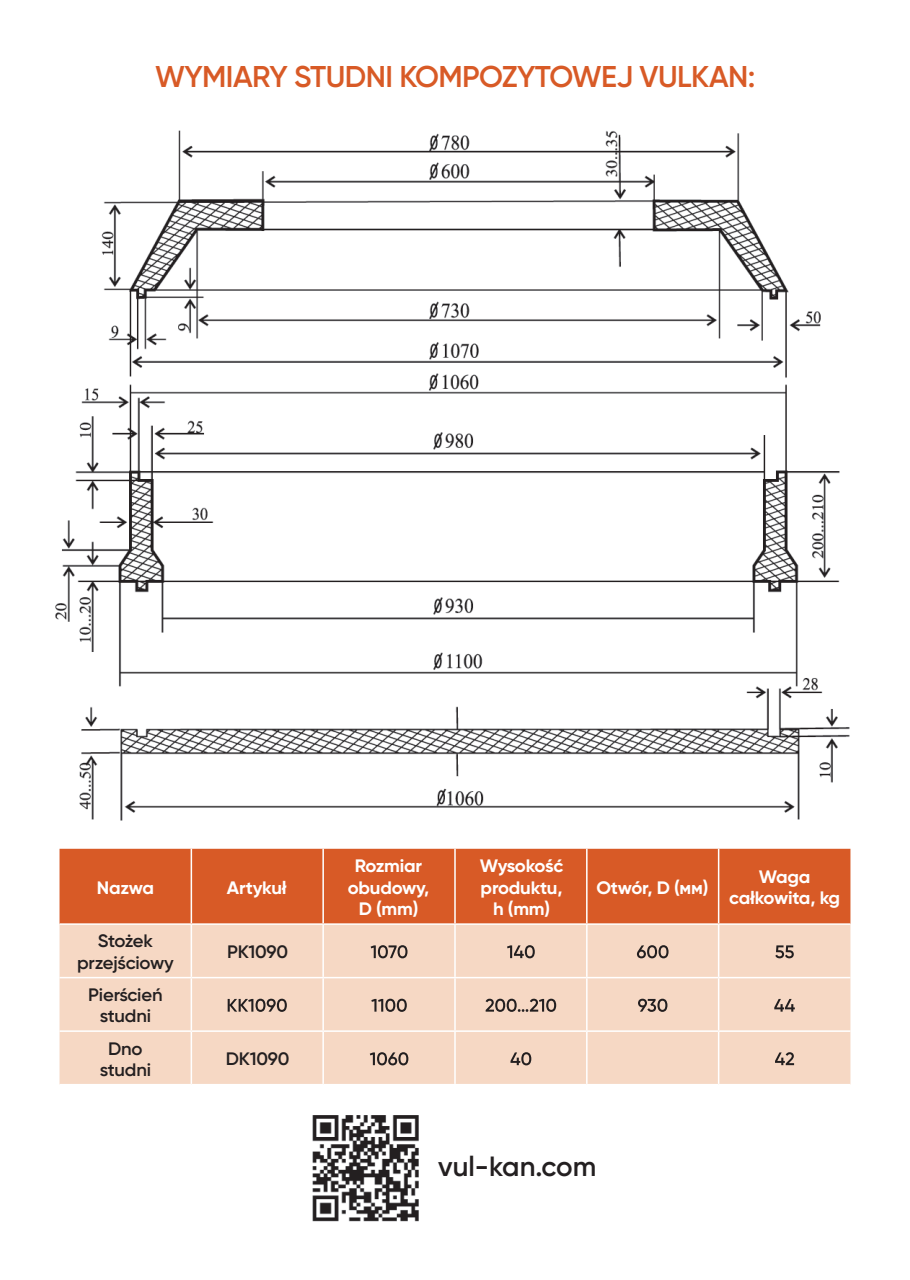
<style>
.page{position:relative;width:910px;height:1280px;background:#fff}
.page>*{position:absolute;margin:0;border:0;box-sizing:border-box;transform-origin:0 0}
.t1{font:600 30px "Gilroy";letter-spacing:-.02em;color:#d85a26}
.t2{font:600 27.75px "Gilroy";color:#231f20}
.t3{font:700 18px/21.6px "Gilroy";letter-spacing:-.01em;color:#fff;text-align:center}
.t4{font:600 18px/21.6px "Gilroy";letter-spacing:-.01em;color:#231f20;text-align:center}
</style>
<div class="page">
<img style="left:55px;top:130px;width:796px;height:955px">
<img style="left:312px;top:1115px;width:107px;height:107px">
<div style="left:60px;top:849px;width:790px;height:74px;background:#d85a26"></div>
<div style="left:60px;top:925px;width:790px;height:159px;background:#f6d8c4"></div>
<hr style="left:191px;top:849px;width:1px;height:74px;background:#fff">
<hr style="left:322px;top:849px;width:2px;height:74px;background:#fff">
<hr style="left:454px;top:849px;width:2px;height:74px;background:#fff">
<hr style="left:586px;top:849px;width:2px;height:74px;background:#fff">
<hr style="left:718px;top:849px;width:1px;height:74px;background:#fff">
<hr style="left:60px;top:923px;width:131px;height:2px;background:#fff">
<hr style="left:191px;top:923px;width:132px;height:2px;background:#fff">
<hr style="left:191px;top:925px;width:1px;height:52px;background:#fff">
<hr style="left:323px;top:923px;width:132px;height:2px;background:#fff">
<hr style="left:322px;top:925px;width:2px;height:52px;background:#fff">
<hr style="left:455px;top:923px;width:132px;height:2px;background:#fff">
<hr style="left:454px;top:925px;width:2px;height:52px;background:#fff">
<hr style="left:587px;top:923px;width:132px;height:2px;background:#fff">
<hr style="left:586px;top:925px;width:2px;height:52px;background:#fff">
<hr style="left:719px;top:923px;width:131px;height:2px;background:#fff">
<hr style="left:718px;top:925px;width:1px;height:52px;background:#fff">
<hr style="left:60px;top:977px;width:131px;height:1px;background:#fff">
<hr style="left:191px;top:977px;width:132px;height:1px;background:#fff">
<hr style="left:191px;top:978px;width:1px;height:52px;background:#fff">
<hr style="left:323px;top:977px;width:132px;height:1px;background:#fff">
<hr style="left:322px;top:978px;width:2px;height:52px;background:#fff">
<hr style="left:455px;top:977px;width:132px;height:1px;background:#fff">
<hr style="left:454px;top:978px;width:2px;height:52px;background:#fff">
<hr style="left:587px;top:977px;width:132px;height:1px;background:#fff">
<hr style="left:586px;top:978px;width:2px;height:52px;background:#fff">
<hr style="left:719px;top:977px;width:131px;height:1px;background:#fff">
<hr style="left:718px;top:978px;width:1px;height:52px;background:#fff">
<hr style="left:60px;top:1030px;width:131px;height:2px;background:#fff">
<hr style="left:191px;top:1030px;width:132px;height:2px;background:#fff">
<hr style="left:191px;top:1032px;width:1px;height:52px;background:#fff">
<hr style="left:323px;top:1030px;width:132px;height:2px;background:#fff">
<hr style="left:322px;top:1032px;width:2px;height:52px;background:#fff">
<hr style="left:455px;top:1030px;width:132px;height:2px;background:#fff">
<hr style="left:454px;top:1032px;width:2px;height:52px;background:#fff">
<hr style="left:587px;top:1030px;width:132px;height:2px;background:#fff">
<hr style="left:586px;top:1032px;width:2px;height:52px;background:#fff">
<hr style="left:719px;top:1030px;width:131px;height:2px;background:#fff">
<hr style="left:718px;top:1032px;width:1px;height:52px;background:#fff">
<hr style="left:60px;top:1084px;width:131px;height:1px;background:#fff">
<hr style="left:191px;top:1084px;width:132px;height:1px;background:#fff">
<hr style="left:323px;top:1084px;width:132px;height:1px;background:#fff">
<hr style="left:455px;top:1084px;width:132px;height:1px;background:#fff">
<hr style="left:587px;top:1084px;width:132px;height:1px;background:#fff">
<hr style="left:719px;top:1084px;width:131px;height:1px;background:#fff">
<svg style="left:371px;top:945px;width:36px;height:13px"></svg>
<svg style="left:507px;top:945px;width:28px;height:13px"></svg>
<svg style="left:637px;top:945px;width:31px;height:13px"></svg>
<svg style="left:775px;top:945px;width:19px;height:13px"></svg>
<svg style="left:228px;top:999px;width:59px;height:13px"></svg>
<svg style="left:371px;top:999px;width:36px;height:13px"></svg>
<svg style="left:486px;top:999px;width:70px;height:13px"></svg>
<svg style="left:638px;top:999px;width:29px;height:13px"></svg>
<svg style="left:774px;top:999px;width:21px;height:13px"></svg>
<svg style="left:370px;top:1052px;width:38px;height:13px"></svg>
<svg style="left:510px;top:1052px;width:21px;height:13px"></svg>
<svg style="left:775px;top:1052px;width:19px;height:13px"></svg>
<h1 class="t1" style="left:155px;top:58px;width:602px">WYMIARY STUDNI KOMPOZYTOWEJ VULKAN:</h1>
<p class="t3" style="left:97px;top:876px;width:59px">Nazwa</p>
<p class="t3" style="left:227px;top:876px;width:61px">Artykuł</p>
<p class="t4" style="left:77px;top:930px;width:98px">Stożek przejściowy</p>
<p class="t4" style="left:88px;top:983px;width:76px">Pierścień studni</p>
<p class="t4" style="left:100px;top:1037px;width:53px">Dno studni</p>
<p class="t4" style="left:227px;top:941px;width:63px">PK1090</p>
<p class="t4" style="left:226px;top:1048px;width:65px">DК1090</p>
<p class="t3" style="left:348px;top:855px;width:83px">Rozmiar obudowy,<br>D (mm)</p>
<p class="t3" style="left:480px;top:855px;width:85px">Wysokość produktu, h (mm)</p>
<p class="t3" style="left:596px;top:876px;width:114px">Otwór, D (мм)</p>
<p class="t3" style="left:729px;top:866px;width:112px">Waga całkowita, kg</p>
<h2 class="t2" style="left:438px;top:1149px;width:160px">vul-kan.com</h2>
</div>
